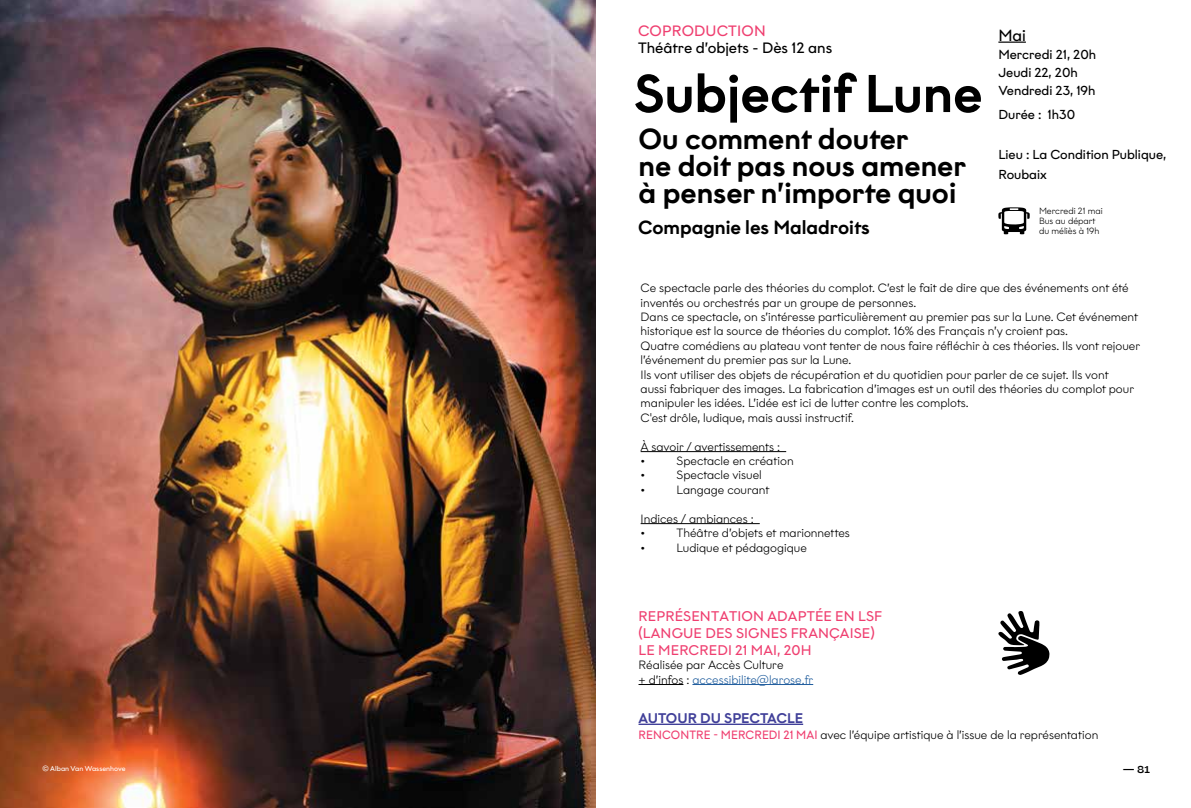
<style>
.page{position:relative;width:1191px;height:808px;background:#fff}
.page>*{position:absolute;margin:0;border:0;box-sizing:border-box;transform-origin:0 0}
.t1{font:500 53px "Graphit";color:#000}
.t2{font:500 29px/27px "Graphit";color:#000}
.t3{font:500 19px "Graphit";color:#000}
.t4{font:16px "Graphit";color:#000}
.t5{font:15px "Graphit";color:#000}
.t6{font:15px "Graphit";letter-spacing:.01em;color:#ef3f70}
.t7{font:14px/16.8px "Graphit";letter-spacing:.01em;color:#ef3f70}
.t8{font:500 14px "Graphit";color:#414099}
.t9{font:13px/18px "Graphit";color:#000}
.t10{font:300 12px/14.4px "Graphit";color:#000}
.t11{font:10px "Neue Metana Next Free Personal Sm";color:#000}
.t12{font:300 9px/10px "Graphit";color:#000}
.t13{font:7px "Graphit";color:#fff}
.s1{color:#215e9e}
.s2{font-weight:400;color:#ef3f70}
</style>
<div class="page">
<img style="left:0;top:0;width:595px;height:808px">
<svg style="left:998px;top:42px;width:28px;height:1px"></svg>
<svg style="left:998px;top:207px;width:31px;height:27px"></svg>
<svg style="left:998px;top:611px;width:51px;height:64px"></svg>
<hr style="left:638px;top:684px;width:45px;height:1px;background:#000">
<hr style="left:692px;top:684px;width:121px;height:1px;background:#215e9e">
<hr style="left:638px;top:723px;width:165px;height:2px;background:#414099">
<hr style="left:640px;top:451px;width:146px;height:1px;background:#000">
<hr style="left:640px;top:523px;width:119px;height:1px;background:#000">
<p class="t6" style="left:638px;top:22px;width:129px">COPRODUCTION</p>
<p class="t5" style="left:638px;top:39px;width:196px">Théâtre d’objets - Dès 12 ans</p>
<h1 class="t1" style="left:634px;top:61px;width:350px">Subjectif Lune</h1>
<h2 class="t2" style="left:638px;top:125px;width:329px">Ou comment douter<br>ne doit pas nous amener à penser n’importe quoi</h2>
<h3 class="t3" style="left:638px;top:216px;width:233px">Compagnie les Maladroits</h3>
<h3 class="t4" style="left:998px;top:25px;width:29px">Mai</h3>
<p class="t9" style="left:998px;top:45px;width:99px">Mercredi 21, 20h<br>Jeudi 22, 20h<br>Vendredi 23, 19h</p>
<p class="t9" style="left:998px;top:105px;width:78px">Durée : 1h30</p>
<p class="t9" style="left:998px;top:144px;width:169px;line-height:20px">Lieu : La Condition Publique,<br>Roubaix</p>
<p class="t12" style="left:1039px;top:206px;width:65px">Mercredi 21 mai<br>Bus au départ du méliès à 19h</p>
<p class="t10" style="left:640px;top:281px;width:501px">Ce spectacle parle des théories du complot. C’est le fait de dire que des événements ont été inventés ou orchestrés par un groupe de personnes.<br>Dans ce spectacle, on s’intéresse particulièrement au premier pas sur la Lune. Cet événement historique est la source de théories du complot. 16% des Français n’y croient pas.<br>Quatre comédiens au plateau vont tenter de nous faire réfléchir à ces théories. Ils vont rejouer l’événement du premier pas sur la Lune.<br>Ils vont utiliser des objets de récupération et du quotidien pour parler de ce sujet. Ils vont<br>aussi fabriquer des images. La fabrication d’images est un outil des théories du complot pour manipuler les idées. L’idée est ici de lutter contre les complots.<br>C'est drôle, ludique, mais aussi instructif.</p>
<p class="t10" style="left:640px;top:439px;width:141px">À savoir / avertissements : •</p>
<p class="t10" style="left:676px;top:453px;width:119px">Spectacle en création</p>
<p class="t10" style="left:640px;top:468px;width:6px">•</p>
<p class="t10" style="left:676px;top:468px;width:87px">Spectacle visuel</p>
<p class="t10" style="left:640px;top:482px;width:6px">•</p>
<p class="t10" style="left:676px;top:482px;width:94px">Langage courant</p>
<p class="t10" style="left:640px;top:511px;width:115px">Indices / ambiances : •</p>
<p class="t10" style="left:676px;top:525px;width:175px">Théâtre d’objets et marionnettes</p>
<p class="t10" style="left:640px;top:540px;width:6px">•</p>
<p class="t10" style="left:676px;top:540px;width:132px">Ludique et pédagogique</p>
<p class="t7" style="left:638px;top:608px;width:245px">REPRÉSENTATION ADAPTÉE EN LSF (LANGUE DES SIGNES FRANÇAISE)<br>LE MERCREDI 21 MAI, 20H</p>
<p class="t10" style="left:638px;top:658px;width:176px">Réalisée par Accès Culture<br>+ d’infos : <span class="s1">accessibilite@larose.fr</span></p>
<p class="t8" style="left:638px;top:709px;width:166px">AUTOUR DU SPECTACLE</p>
<p class="t10" style="left:638px;top:727px;width:461px"><span class="s2">RENCONTRE - MERCREDI 21 MAI</span> avec l’équipe artistique à l’issue de la représentation</p>
<p class="t13" style="left:43px;top:764px;width:84px">© Alban Van Wassenhove</p>
<p class="t11" style="left:1122px;top:762px;width:29px">— 81</p>
<p class="t13" style="left:51px;top:764px;width:45px">Paola Guigou</p>
</div>
